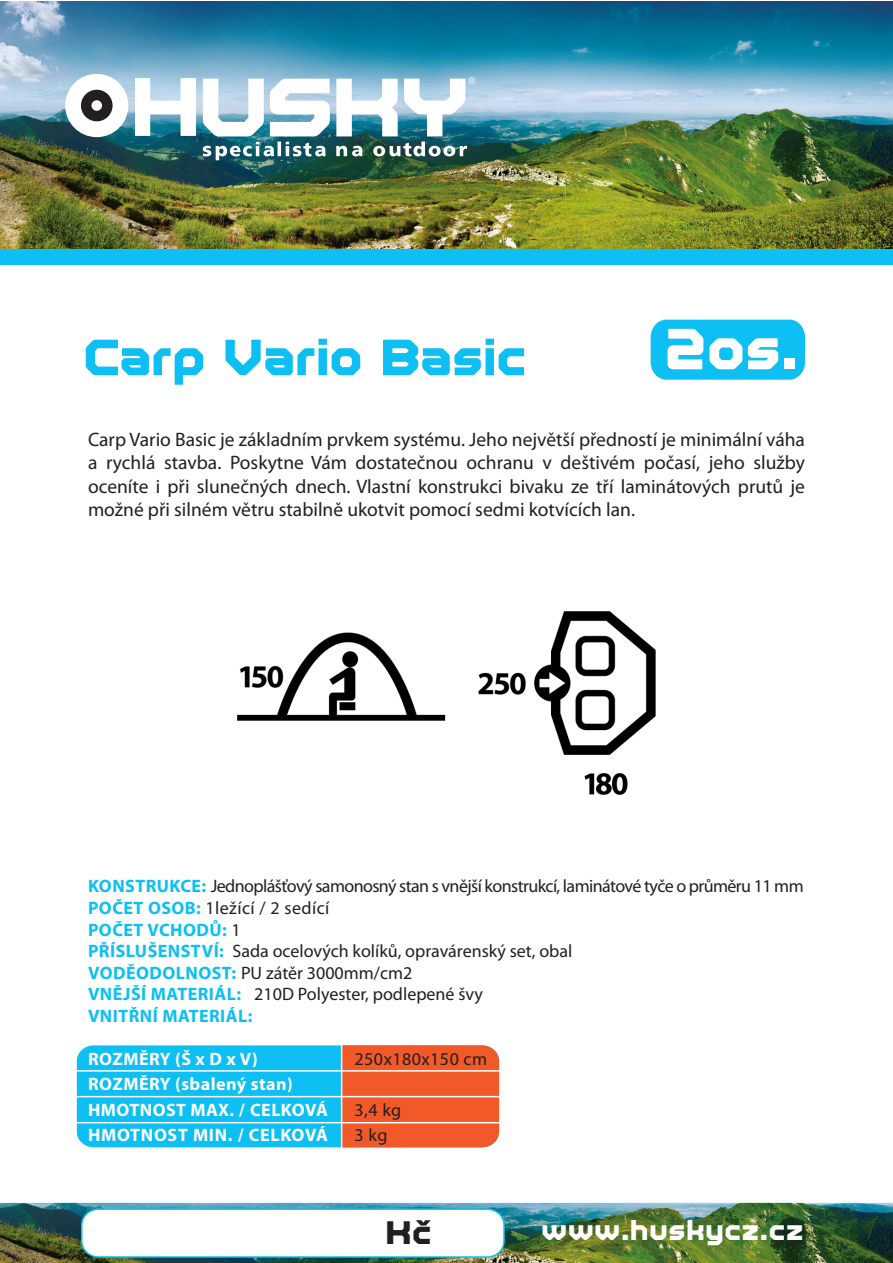
<style>
.page{position:relative;width:893px;height:1263px;background:#fff}
.page>*{position:absolute;margin:0;border:0;box-sizing:border-box;transform-origin:0 0}
.t1{font:67.35px "Husky";color:#fff}
.t2{font:58.5px "Husky";color:#0dbff2}
.t3{font:37.5px "Husky";color:#231f20}
.t4{font:32.1px "Husky";letter-spacing:.025em;color:#fff}
.t5{font:19.5px/23.4px "Myriad Pro";color:#231f20;text-align:justify}
.t6{font:18px/21.6px "Myriad Pro";color:#231f20}
.t7{font:700 18px/25.5px "Myriad Pro";letter-spacing:.025em;color:#fff}
.t8{font:18px "Myriad Pro";letter-spacing:.025em;color:#231f20}
.s1{font-weight:700;color:#0dbff2}
</style>
<div class="page">
<img style="left:0;top:2px;width:893px;height:1261px">
<div style="left:65px;top:74px;width:63px;height:63px;background:#fff;border-radius:50%"></div>
<div style="left:81px;top:90px;width:32px;height:31px;background:#231f20;border-radius:50%"></div>
<div style="left:91px;top:100px;width:11px;height:11px;background:#fff;border-radius:50%"></div>
<svg style="left:135px;top:78px;width:61px;height:58px"></svg>
<svg style="left:203px;top:77px;width:272px;height:83px"></svg>
<div style="left:0;top:249px;width:893px;height:15px;background:#0dbff2"></div>
<div style="left:77px;top:1045px;width:422px;height:102px;background:#0dbff2;border-radius:16px"></div>
<div style="left:651px;top:320px;width:154px;height:60px;background:#0dbff2"></div>
<div style="left:342px;top:1045px;width:157px;height:102px;background:#f15929"></div>
<hr style="left:64px;top:1070px;width:455px;height:1px;background:#fff">
<hr style="left:64px;top:1096px;width:455px;height:1px;background:#fff">
<hr style="left:64px;top:1122px;width:455px;height:1px;background:#fff">
<hr style="left:341px;top:1041px;width:1px;height:115px;background:#fff">
<div style="left:82px;top:1209px;width:422px;height:48px;background:#fff;border-radius:16px"></div>
<div style="left:81px;top:1208px;width:424px;height:50px;border:2px solid #0dbff2;border-radius:16px"></div>
<img style="left:238px;top:612px;width:417px;height:183px">
<h2 class="t2" style="left:84px;top:328px;width:444px">Carp Vario Basic</h2>
<h1 class="t1" style="left:664px;top:315px;width:136px">2os.</h1>
<p class="t5" style="left:88px;top:427px;width:718px">Carp Vario Basic je základním prvkem systému. Jeho největší předností je minimální váha a rychlá stavba. Poskytne Vám dostatečnou ochranu v deštivém počasí, jeho služby oceníte i při slunečných dnech. Vlastní konstrukci bivaku ze tří laminátových prutů je možné při silném větru stabilně ukotvit pomocí sedmi kotvících lan.</p>
<p class="t6" style="left:88px;top:875px;width:717px"><span class="s1">KONSTRUKCE:</span> Jednoplášťový samonosný stan s vnější konstrukcí, laminátové tyče o průměru 11 mm <span class="s1">POČET OSOB:</span> 1ležící / 2 sedící<br><span class="s1">POČET VCHODŮ:</span> 1<br><span class="s1">PŘÍSLUŠENSTVÍ:</span> Sada ocelových kolíků, opravárenský set, obal<br><span class="s1">VODĚODOLNOST:</span> PU zátěr 3000mm/cm2<br><span class="s1">VNĚJŠÍ MATERIÁL:</span> 210D Polyester, podlepené švy<br><span class="s1">VNITŘNÍ MATERIÁL:</span></p>
<p class="t8" style="left:355px;top:1048px;width:134px">250x180x150 cm</p>
<p class="t6" style="left:355px;top:1097px;width:48px;line-height:25.5px">3,4 kg<br>3 kg</p>
<p class="t7" style="left:88px;top:1045px;width:242px">ROZMĚRY (Š x D x V)<br>ROZMĚRY (sbalený stan)<br>HMOTNOST MAX. / CELKOVÁ<br>HMOTNOST MIN. / CELKOVÁ</p>
<h3 class="t3" style="left:385px;top:1214px;width:48px">Kč</h3>
<h3 class="t4" style="left:542px;top:1214px;width:263px">www.huskycz.cz</h3>
</div>
